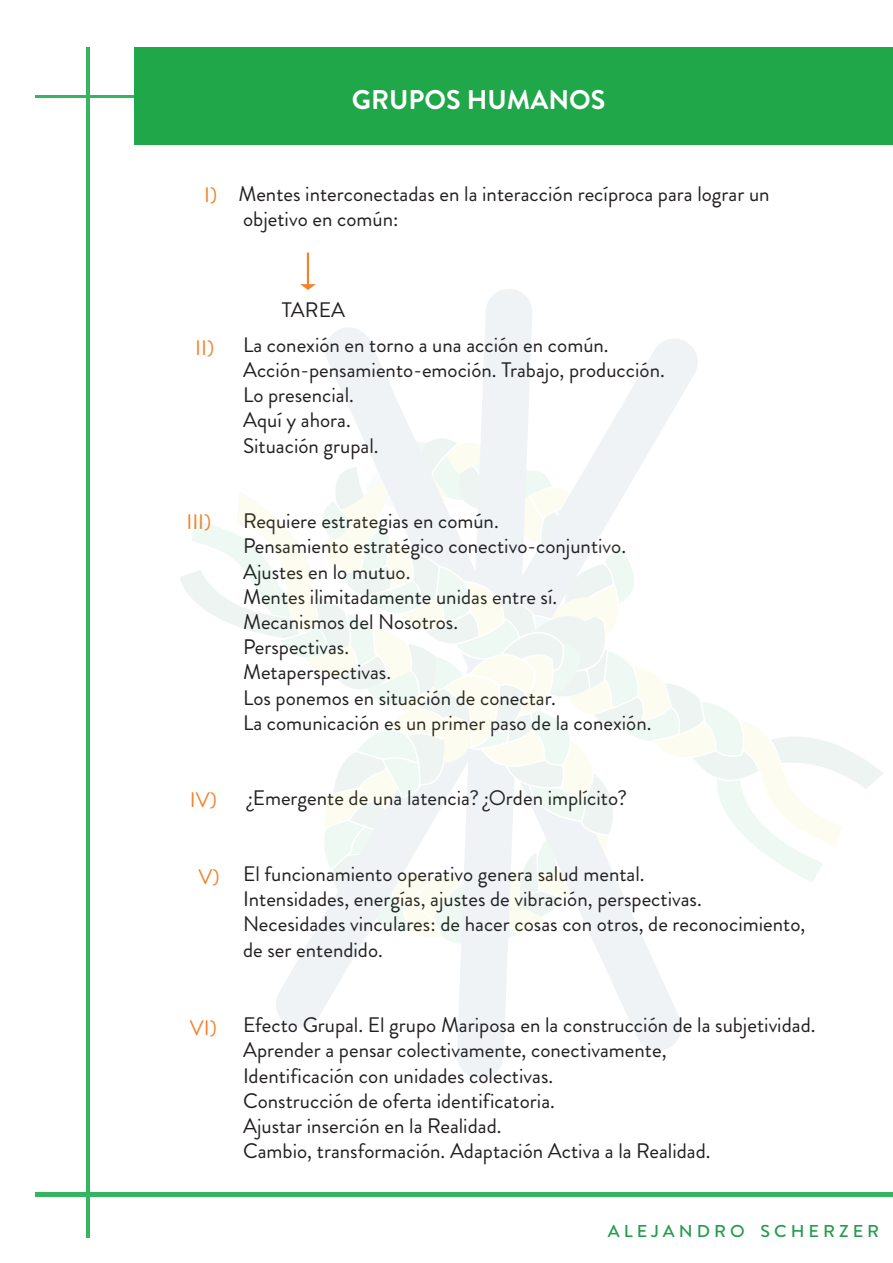
<style>
.page{position:relative;width:893px;height:1263px;background:#fff}
.page>*{position:absolute;margin:0;border:0;box-sizing:border-box;transform-origin:0 0}
.t1{font:700 27px "Brandon Grotesque";color:#fff}
.t2{font:21px/25.2px "Brandon Grotesque";color:#231f20}
.t3{font:21px "Brandon Grotesque";color:#f4812b}
.t4{font:500 17.25px "Brandon Grotesque";color:#279b4e;scale:1.05 1}
</style>
<div class="page">
<svg style="left:300px;top:284px;width:16px;height:6px"></svg>
<hr style="left:307px;top:253px;width:2px;height:32px;background:#f4812b">
<svg style="left:276px;top:335px;width:422px;height:696px"></svg>
<svg style="left:456px;top:289px;width:77px;height:790px;fill:#eff3f6"></svg>
<svg style="left:180px;top:423px;width:703px;height:524px"></svg>
<hr style="left:36px;top:95px;width:799px;height:3px;background:#36b561">
<hr style="left:86px;top:47px;width:4px;height:1191px;background:#36b561">
<div style="left:134px;top:47px;width:759px;height:98px;background:#1fa749"></div>
<hr style="left:36px;top:1192px;width:857px;height:4px;background:#36b561">
<p class="t1" style="left:352px;top:81px;width:255px">GRUPOS HUMANOS</p>
<p class="t3" style="left:204px;top:180px;width:15px">I)</p>
<p class="t2" style="left:238px;top:181px;width:533px">Mentes interconectadas en la interacción recíproca para lograr un objetivo en común:</p>
<p class="t2" style="left:282px;top:297px;width:65px">TAREA</p>
<p class="t3" style="left:195px;top:334px;width:21px">II)</p>
<p class="t2" style="left:243px;top:332px;width:423px">La conexión en torno a una acción en común.<br>Acción-pensamiento-emoción. Trabajo, producción.<br>Lo presencial.<br>Aquí y ahora.<br>Situación grupal.</p>
<p class="t3" style="left:186px;top:508px;width:26px">III)</p>
<p class="t2" style="left:243px;top:509px;width:410px">Requiere estrategias en común.<br>Pensamiento estratégico conectivo-conjuntivo.<br>Ajustes en lo mutuo.<br>Mentes ilimitadamente unidas entre sí.<br>Mecanismos del Nosotros.<br>Perspectivas.<br>Metaperspectivas.<br>Los ponemos en situación de conectar.<br>La comunicación es un primer paso de la conexión.</p>
<p class="t3" style="left:190px;top:785px;width:29px">IV)</p>
<p class="t2" style="left:248px;top:786px;width:381px">¿Emergente de una latencia? ¿Orden implícito?</p>
<p class="t3" style="left:199px;top:862px;width:23px">V)</p>
<p class="t2" style="left:243px;top:861px;width:564px">El funcionamiento operativo genera salud mental.<br>Intensidades, energías, ajustes de vibración, perspectivas.<br>Necesidades vinculares: de hacer cosas con otros, de reconocimiento, de ser entendido.</p>
<p class="t3" style="left:190px;top:1013px;width:29px">VI)</p>
<p class="t2" style="left:243px;top:1013px;width:574px">Efecto Grupal. El grupo Mariposa en la construcción de la subjetividad.<br>Aprender a pensar colectivamente, conectivamente,<br>Identificación con unidades colectivas.<br>Construcción de oferta identificatoria.<br>Ajustar inserción en la Realidad.<br>Cambio, transformación. Adaptación Activa a la Realidad.</p>
<p class="t4" style="left:608px;top:1219px;width:260px">A L E J A N D R O S C H E R Z E R</p>
</div>
